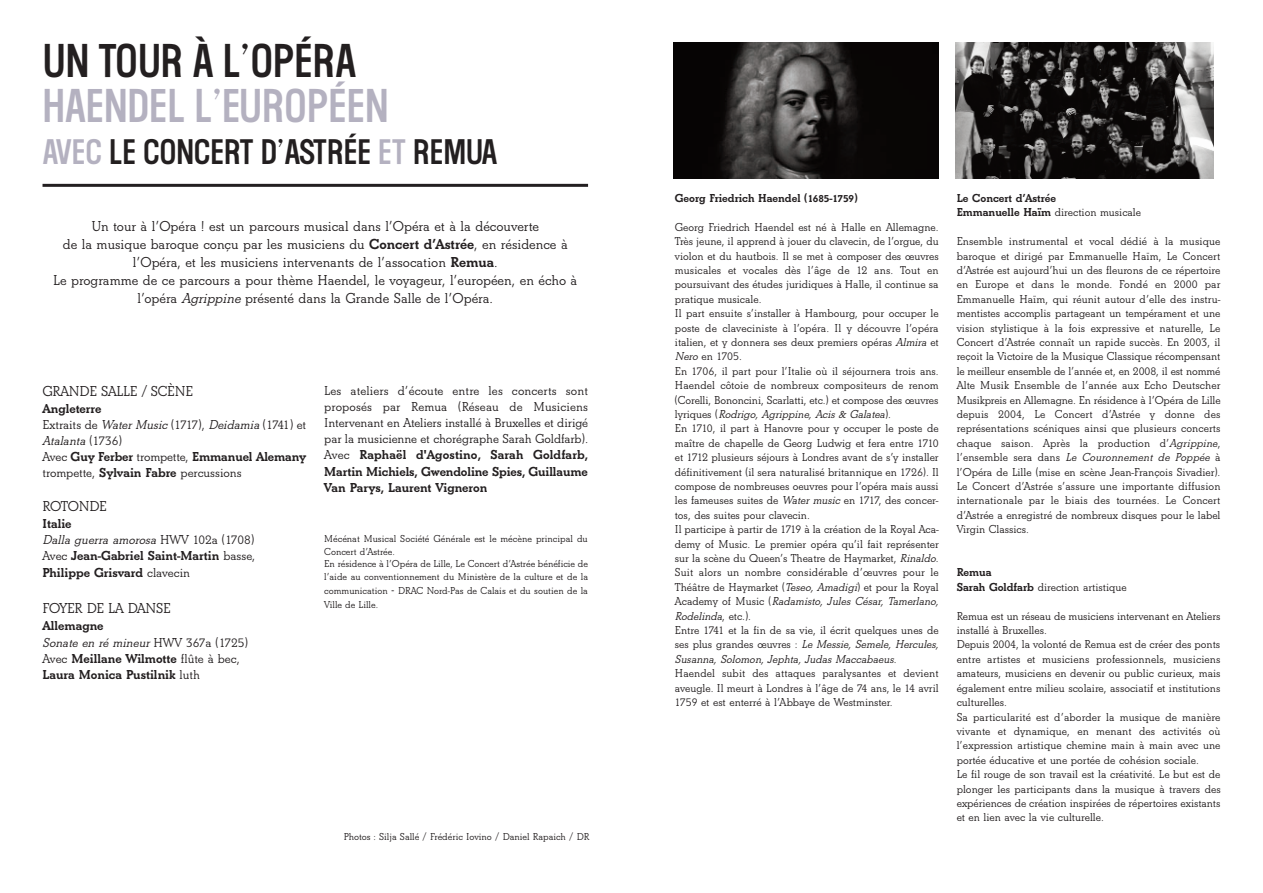
<style>
.page{position:relative;width:1263px;height:893px;background:#fff}
.page>*{position:absolute;margin:0;border:0;box-sizing:border-box;transform-origin:0 0}
.t1{font:42px "Washington";color:#b4b1c0}
.t2{font:42px "Washington";color:#231f20}
.t3{font:31.5px "Washington";color:#231f20}
.t4{font:600 15px/18px "Beton T";color:#231f20;text-align:center}
.t5{font:600 15px "Beton T";letter-spacing:-.02em;color:#231f20}
.t6{font:600 13.5px/16.2px "Beton T";letter-spacing:-.005em;color:#231f20}
.t7{font:700 13.5px/16.5px "Beton T";color:#231f20}
.t8{font:600 12px/14.4px "Beton T";color:#231f20}
.t9{font:700 12px/14.4px "Beton T";color:#231f20}
.t10{font:600 10.5px/12.6px "Beton T";color:#231f20}
.s1{color:#b4b1c0}
.s2{font-weight:700}
.s3{font-style:italic}
.s4{font-weight:600;font-style:italic}
.s5{font-weight:600}
.s6{font-family:"Lucida Sans Unicode";font-weight:400}
</style>
<div class="page">
<hr style="left:43px;top:184px;width:545px;height:3px;background:#231f20">
<img style="left:674px;top:43px;width:264px;height:136px">
<img style="left:956px;top:43px;width:258px;height:136px">
<h1 class="t2" style="left:43px;top:38px;width:315px">UN TOUR À L’OPÉRA</h1>
<h1 class="t1" style="left:43px;top:83px;width:347px">HAENDEL L’EUROPÉEN</h1>
<h2 class="t3" style="left:43px;top:134px;width:456px"><span class="s1">AVEC</span> LE CONCERT D’ASTRÉE <span class="s1">ET</span> REMUA</h2>
<p class="t4" style="left:53px;top:217px;width:526px">Un tour à l’Opéra ! est un parcours musical dans l’Opéra et à la découverte<br>de la musique baroque conçu par les musiciens du <span class="s2">Concert d’Astrée</span>, en résidence à l’Opéra, et les musiciens intervenants de l’assocation <span class="s2">Remua</span>.<br>Le programme de ce parcours a pour thème Haendel, le voyageur, l’européen, en écho à l’opéra <span class="s3">Agrippine</span> présenté dans la Grande Salle de l’Opéra.</p>
<p class="t4" style="left:43px;top:381px;width:152px">GRANDE SALLE / SCÈNE</p>
<p class="t6" style="left:43px;top:400px;width:265px"><span class="s2">Angleterre<br></span>Extraits de <span class="s3">Water Music</span> (1717), <span class="s3">Deidamia</span> (1741) et<br><span class="s3">Atalanta</span> (1736)<br>Avec <span class="s2">Guy Ferber</span> trompette, <span class="s2">Emmanuel Alemany </span>trompette, <span class="s2">Sylvain Fabre</span> percussions</p>
<p class="t5" style="left:43px;top:497px;width:66px">ROTONDE</p>
<p class="t7" style="left:43px;top:515px;width:214px">Italie<br><span class="s4">Dalla guerra amorosa</span> <span class="s5">HWV 102a (1708)<br>Avec</span> Jean-Gabriel Saint-Martin <span class="s5">basse,<br></span>Philippe Grisvard <span class="s5">clavecin</span></p>
<p class="t4" style="left:43px;top:599px;width:130px">FOYER DE LA DANSE</p>
<p class="t7" style="left:43px;top:618px;width:207px">Allemagne<br><span class="s4">Sonate en ré mineur</span> <span class="s5">HWV 367a (1725)<br>Avec</span> Meillane Wilmotte <span class="s5">flûte à bec,<br></span>Laura Monica Pustilnik <span class="s5">luth</span></p>
<p class="t6" style="left:324px;top:382px;width:265px;text-align:justify">Les ateliers d’écoute entre les concerts sont proposés par Remua (Réseau de Musiciens Intervenant en Ateliers installé à Bruxelles et dirigé par la musicienne et chorégraphe Sarah Goldfarb).<br>Avec <span class="s2">Raphaël d'Agostino, Sarah Goldfarb, Martin Michiels, Gwendoline Spies, Guillaume Van Parys, Laurent Vigneron</span></p>
<p class="t10" style="left:324px;top:532px;width:265px">Mécénat Musical Société Générale est le mécène principal du Concert d’Astrée.<br>En résidence à l’Opéra de Lille, Le Concert d’Astrée bénéficie de l’aide au conventionnement du Ministère de la culture et de la</p>
<p class="t10" style="left:324px;top:583px;width:265px;line-height:14.7px">communication <span class="s6">‑</span> DRAC Nord-Pas de Calais et du soutien de la<br>Ville de Lille.</p>
<p class="t10" style="left:344px;top:830px;width:247px">Photos : Silja Sallé / Frédéric Iovino / Daniel Rapaich / DR</p>
<p class="t9" style="left:675px;top:191px;width:184px">Georg Friedrich Haendel (1685-1759)</p>
<p class="t8" style="left:675px;top:219px;width:265px">Georg Friedrich Haendel est né à Halle en Allemagne.<br>Très jeune, il apprend à jouer du clavecin, de l’orgue, du violon et du hautbois. Il se met à composer des œuvres musicales et vocales dès l’âge de 12 ans. Tout en poursuivant des études juridiques à Halle, il continue sa pratique musicale.<br>Il part ensuite s’installer à Hambourg, pour occuper le poste de claveciniste à l’opéra. Il y découvre l’opéra italien, et y donnera ses deux premiers opéras <span class="s3">Almira</span> et <span class="s3">Nero</span> en 1705.<br>En 1706, il part pour l’Italie où il séjournera trois ans.<br>Haendel côtoie de nombreux compositeurs de renom (Corelli, Bononcini, Scarlatti, etc.) et compose des œuvres lyriques (<span class="s3">Rodrigo, Agrippine, Acis &amp; Galatea</span>).<br>En 1710, il part à Hanovre pour y occuper le poste de maître de chapelle de Georg Ludwig et fera entre 1710 et 1712 plusieurs séjours à Londres avant de s’y installer définitivement (il sera naturalisé britannique en 1726). Il compose de nombreuses oeuvres pour l’opéra mais aussi les fameuses suites de <span class="s3">Water music</span> en 1717, des concer&shy;tos, des suites pour clavecin.<br>Il participe à partir de 1719 à la création de la Royal Aca&shy;demy of Music. Le premier opéra qu’il fait représenter sur la scène du Queen’s Theatre de Haymarket, <span class="s3">Rinaldo</span>.<br>Suit alors un nombre considérable d’œuvres pour le Théâtre de Haymarket (<span class="s3">Teseo, Amadigi</span>) et pour la Royal Academy of Music (<span class="s3">Radamisto, Jules César, Tamerlano, Rodelinda</span>, etc.).<br>Entre 1741 et la fin de sa vie, il écrit quelques unes de ses plus grandes œuvres : <span class="s3">Le Messie, Semele, Hercules, Susanna, Solomon, Jephta, Judas Maccabaeus</span>.<br>Haendel subit des attaques paralysantes et devient aveugle. Il meurt à Londres à l’âge de 74 ans, le 14 avril 1759 et est enterré à l’Abbaye de Westminster.</p>
<p class="t9" style="left:957px;top:191px;width:186px">Le Concert d’Astrée<br>Emmanuelle Haïm <span class="s5">direction musicale</span></p>
<p class="t8" style="left:957px;top:234px;width:265px;text-align:justify">Ensemble instrumental et vocal dédié à la musique baroque et dirigé par Emmanuelle Haïm, Le Concert d’Astrée est aujourd’hui un des fleurons de ce répertoire en Europe et dans le monde. Fondé en 2000 par Emmanuelle Haïm, qui réunit autour d’elle des instru&shy;mentistes accomplis partageant un tempérament et une vision stylistique à la fois expressive et naturelle, Le Concert d’Astrée connaît un rapide succès. En 2003, il reçoit la Victoire de la Musique Classique récompensant le meilleur ensemble de l’année et, en 2008, il est nommé Alte Musik Ensemble de l’année aux Echo Deutscher Musikpreis en Allemagne. En résidence à l’Opéra de Lille depuis 2004, Le Concert d’Astrée y donne des représentations scéniques ainsi que plusieurs concerts chaque saison. Après la production d’<span class="s3">Agrippine</span>, l’ensemble sera dans <span class="s3">Le Couronnement de Poppée</span> à l’Opéra de Lille (mise en scène Jean-François Sivadier).<br>Le Concert d’Astrée s’assure une importante diffusion internationale par le biais des tournées. Le Concert d’Astrée a enregistré de nombreux disques pour le label Virgin Classics.</p>
<p class="t8" style="left:957px;top:565px;width:171px"><span class="s2">Remua<br>Sarah Goldfarb</span> direction artistique</p>
<p class="t8" style="left:957px;top:608px;width:265px">Remua est un réseau de musiciens intervenant en Ateliers installé à Bruxelles.<br>Depuis 2004, la volonté de Remua est de créer des ponts entre artistes et musiciens professionnels, musiciens amateurs, musiciens en devenir ou public curieux, mais également entre milieu scolaire, associatif et institutions culturelles.<br>Sa particularité est d’aborder la musique de manière vivante et dynamique, en menant des activités où l’expression artistique chemine main à main avec une portée éducative et une portée de cohésion sociale.<br>Le fil rouge de son travail est la créativité. Le but est de plonger les participants dans la musique à travers des expériences de création inspirées de répertoires existants et en lien avec la vie culturelle.</p>
</div>
